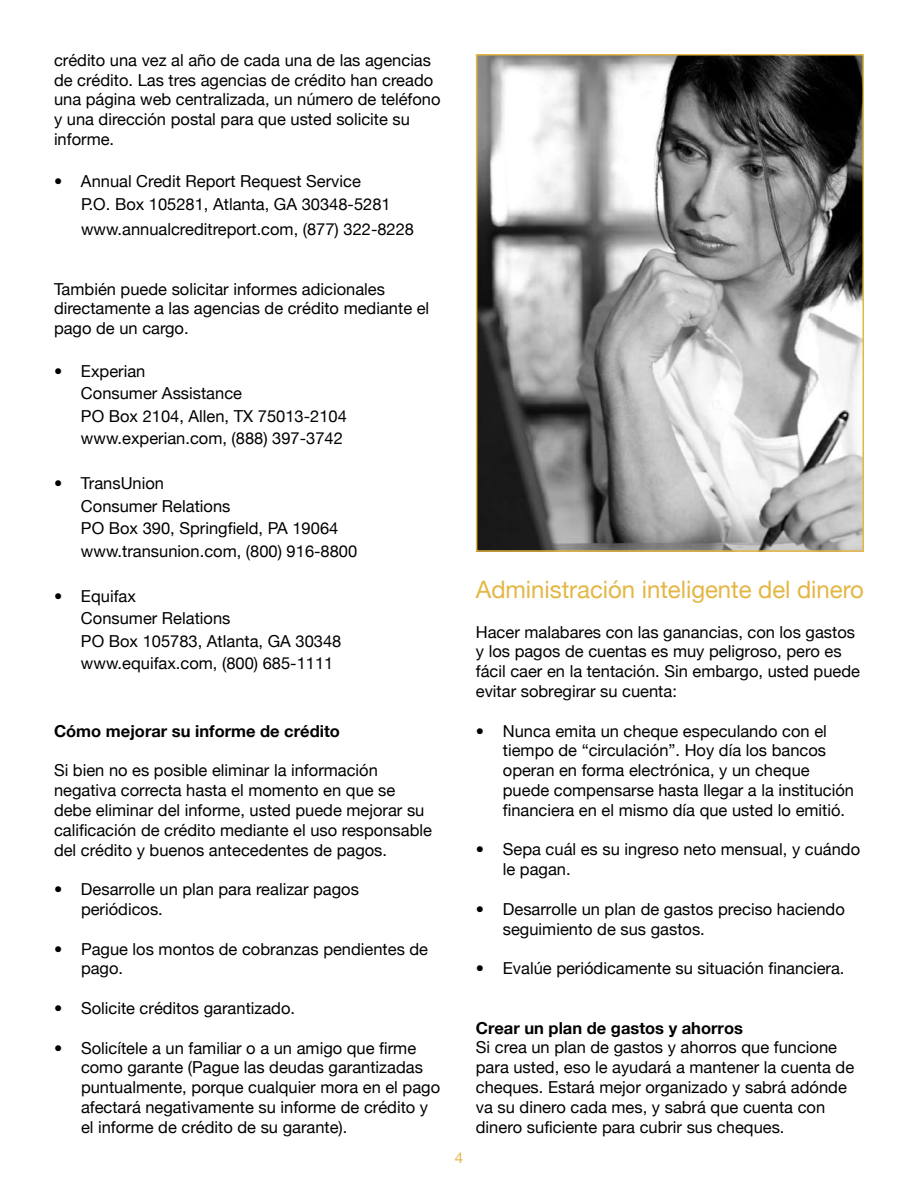
<style>
.page{position:relative;width:918px;height:1188px;background:#fff}
.page>*{position:absolute;margin:0;border:0;box-sizing:border-box;transform-origin:0 0}
.t1{font:24px "Helvetica Neue";color:#e4b745}
.t2{font:16.5px/19.8px "Helvetica Neue";color:#000}
.t3{font:700 16.5px "Helvetica Neue";color:#000}
</style>
<div class="page">
<img style="left:479px;top:57px;width:382px;height:492px">
<div style="left:476px;top:54px;width:388px;height:498px;border:2px solid #e4b745"></div>
<p class="t2" style="left:54px;top:50px;width:388px">crédito una vez al año de cada una de las agencias de crédito. Las tres agencias de crédito han creado una página web centralizada, un número de teléfono y una dirección postal para que usted solicite su informe.</p>
<p class="t2" style="left:81px;top:170px;width:311px;line-height:22.5px;text-indent:-27px">• Annual Credit Report Request Service<br>P.O. Box 105281, Atlanta, GA 30348-5281</p>
<p class="t2" style="left:81px;top:219px;width:335px">www.annualcreditreport.com, (877) 322-8228</p>
<p class="t2" style="left:54px;top:279px;width:377px">También puede solicitar informes adicionales directamente a las agencias de crédito mediante el pago de un cargo.</p>
<p class="t2" style="left:81px;top:359px;width:267px;line-height:22.5px;text-indent:-27px">• Experian<br>Consumer Assistance<br>PO Box 2104, Allen, TX 75013-2104 www.experian.com, (888) 397-3742</p>
<p class="t2" style="left:81px;top:472px;width:278px;line-height:22.5px;text-indent:-27px">• TransUnion<br>Consumer Relations<br>PO Box 390, Springfield, PA 19064 www.transunion.com, (800) 916-8800</p>
<p class="t2" style="left:81px;top:584px;width:262px;line-height:22.5px;text-indent:-27px">• Equifax<br>Consumer Relations<br>PO Box 105783, Atlanta, GA 30348 www.equifax.com, (800) 685-1111</p>
<p class="t3" style="left:54px;top:721px;width:287px">Cómo mejorar su informe de crédito</p>
<p class="t2" style="left:54px;top:760px;width:380px">Si bien no es posible eliminar la información negativa correcta hasta el momento en que se debe eliminar del informe, usted puede mejorar su calificación de crédito mediante el uso responsable del crédito y buenos antecedentes de pagos.</p>
<p class="t2" style="left:81px;top:879px;width:280px;text-indent:-27px">• Desarrolle un plan para realizar pagos periódicos.</p>
<p class="t2" style="left:81px;top:939px;width:349px;text-indent:-27px">• Pague los montos de cobranzas pendientes de pago.</p>
<p class="t2" style="left:54px;top:998px;width:243px">• Solicite créditos garantizado.</p>
<p class="t2" style="left:81px;top:1038px;width:361px;text-indent:-27px">• Solicítele a un familiar o a un amigo que firme como garante (Pague las deudas garantizadas puntualmente, porque cualquier mora en el pago afectará negativamente su informe de crédito y el informe de crédito de su garante).</p>
<h1 class="t1" style="left:476px;top:575px;width:390px">Administración inteligente del dinero</h1>
<p class="t2" style="left:476px;top:622px;width:386px">Hacer malabares con las ganancias, con los gastos y los pagos de cuentas es muy peligroso, pero es fácil caer en la tentación. Sin embargo, usted puede evitar sobregirar su cuenta:</p>
<p class="t2" style="left:503px;top:721px;width:353px;text-indent:-27px">• Nunca emita un cheque especulando con el tiempo de “circulación”. Hoy día los bancos operan en forma electrónica, y un cheque puede compensarse hasta llegar a la institución financiera en el mismo día que usted lo emitió.</p>
<p class="t2" style="left:503px;top:839px;width:359px;text-indent:-27px">• Sepa cuál es su ingreso neto mensual, y cuándo le pagan.</p>
<p class="t2" style="left:503px;top:899px;width:343px;text-indent:-27px">• Desarrolle un plan de gastos preciso haciendo seguimiento de sus gastos.</p>
<p class="t2" style="left:476px;top:958px;width:370px">• Evalúe periódicamente su situación financiera.</p>
<p class="t3" style="left:476px;top:1018px;width:269px">Crear un plan de gastos y ahorros</p>
<p class="t2" style="left:476px;top:1037px;width:380px">Si crea un plan de gastos y ahorros que funcione para usted, eso le ayudará a mantener la cuenta de cheques. Estará mejor organizado y sabrá adónde va su dinero cada mes, y sabrá que cuenta con dinero suficiente para cubrir sus cheques.</p>
</div>
